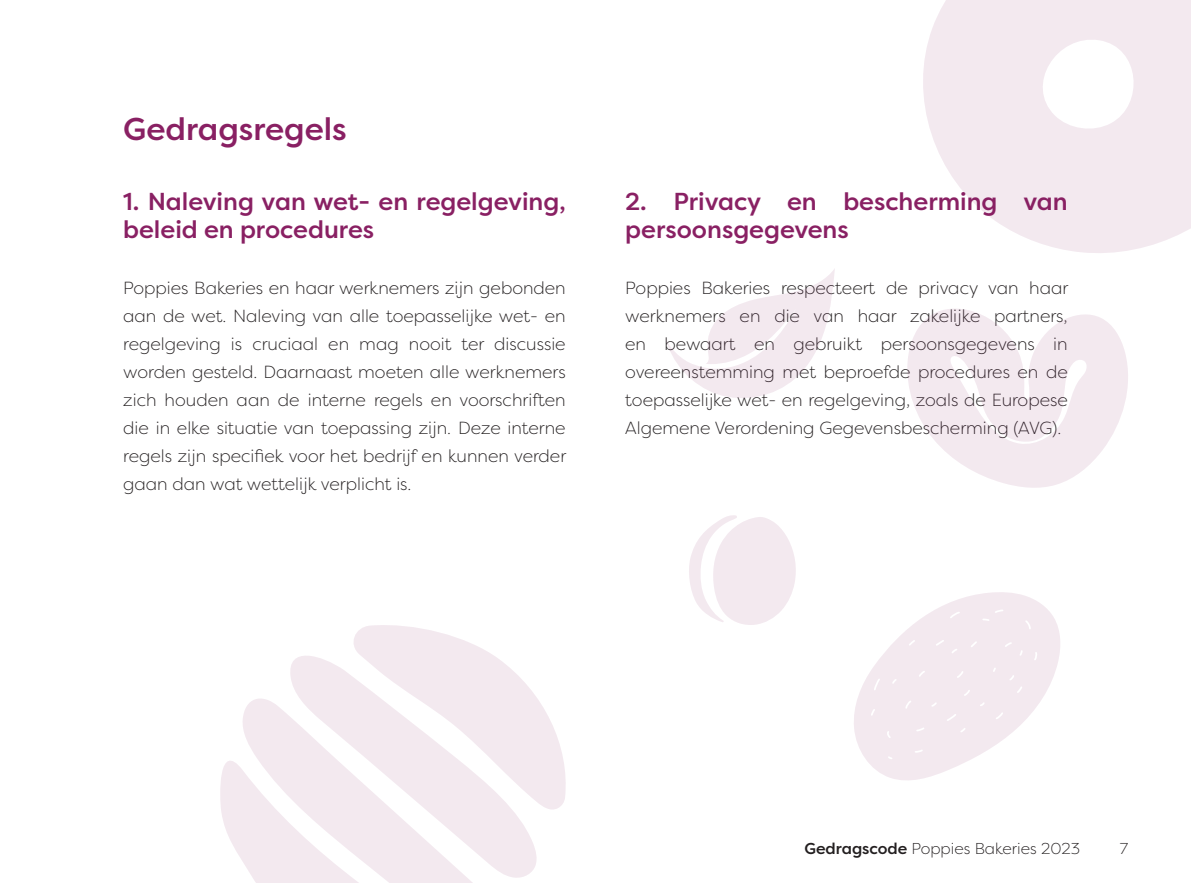
<style>
.page{position:relative;width:1191px;height:883px;background:#fff}
.page>*{position:absolute;margin:0;border:0;box-sizing:border-box;transform-origin:0 0}
.t1{font:500 31.5px "Filson Pro";color:#892063}
.t2{font:500 24.5px/28px "Filson Pro";color:#892063}
.t3{font:300 17.5px/28px "Filson Pro";color:#231f20;text-align:justify}
.t4{font:300 15.75px "Filson Pro";color:#231f20}
.s1{font-weight:500}
</style>
<div class="page">
<svg style="left:220px;top:625px;width:346px;height:258px"></svg>
<svg style="left:907px;top:309px;width:221px;height:179px"></svg>
<svg style="left:689px;top:515px;width:107px;height:110px"></svg>
<svg style="left:854px;top:592px;width:206px;height:188px"></svg>
<svg style="left:666px;top:269px;width:169px;height:129px"></svg>
<svg style="left:923px;top:0;width:268px;height:253px;fill:#f3e9ef"></svg>
<h1 class="t1" style="left:123px;top:107px;width:225px">Gedragsregels</h1>
<h2 class="t2" style="left:123px;top:187px;width:444px">1. Naleving van wet- en regelgeving, beleid en procedures</h2>
<p class="t3" style="left:123px;top:274px;width:444px">Poppies Bakeries en haar werknemers zijn gebonden aan de wet. Naleving van alle toepasselijke wet- en regelgeving is cruciaal en mag nooit ter discussie worden gesteld. Daarnaast moeten alle werknemers zich houden aan de interne regels en voorschriften die in elke situatie van toepassing zijn. Deze interne regels zijn specifiek voor het bedrijf en kunnen verder gaan dan wat wettelijk verplicht is.</p>
<h2 class="t2" style="left:625px;top:187px;width:444px">2. Privacy en bescherming van persoonsgegevens</h2>
<p class="t3" style="left:625px;top:274px;width:444px">Poppies Bakeries respecteert de privacy van haar werknemers en die van haar zakelijke partners, en bewaart en gebruikt persoonsgegevens in overeenstemming met beproefde procedures en de toepasselijke wet- en regelgeving, zoals de Europese Algemene Verordening Gegevensbescherming (AVG).</p>
<p class="t4" style="left:804px;top:838px;width:277px"><span class="s1">Gedragscode</span> Poppies Bakeries 2023</p>
<p class="t4" style="left:1119px;top:838px;width:10px">7</p>
</div>
